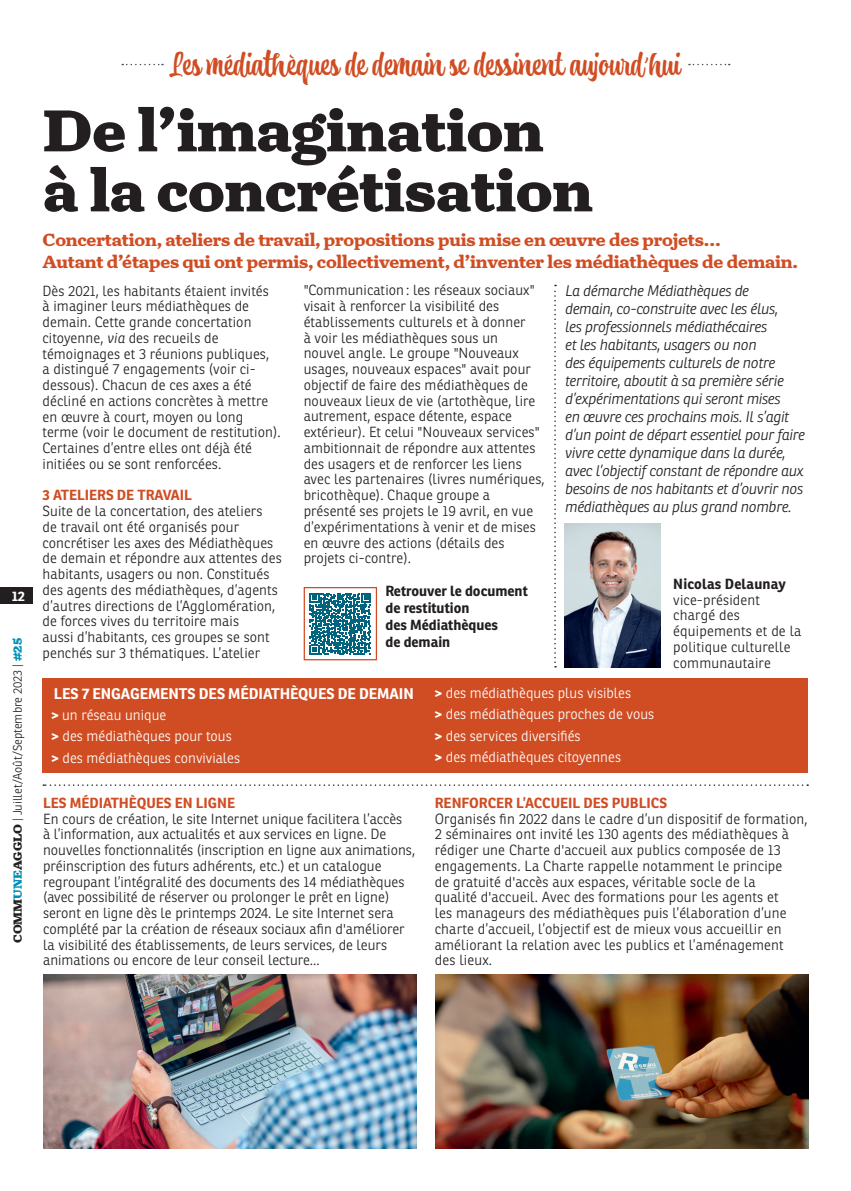
<style>
.page{position:relative;width:851px;height:1191px;background:#fff}
.page>*{position:absolute;margin:0;border:0;box-sizing:border-box;transform-origin:0 0}
.t1{font:900 60px/60px "Turnip";color:#231f20}
.t2{font:30.75px "Atocha";color:#d04d23}
.t3{font:700 18px/21.6px "Turnip";letter-spacing:-.01em;color:#d04d23}
.t4{font:italic 300 15px/18px "Ronnia";letter-spacing:-.02em;color:#231f20}
.t5{font:700 15px "Ronnia";letter-spacing:-.005em;color:#fff}
.t6{font:300 14.25px/15.8px "Ronnia";letter-spacing:.005em;color:#231f20}
.t7{font:300 14.25px/21.3px "Ronnia";color:#fff}
.t8{font:700 14.25px/17.1px "Ronnia";color:#231f20}
.t9{font:700 14.25px "Ronnia";color:#d04d23}
.t10{font:700 13.5px "Ronnia";color:#fff}
.t11{font:300 12px "Ronnia";color:#231f20}
.s1{font-family:"Turnip";font-weight:900}
.s2{font-family:"Turnip";font-weight:900;color:#0090b9}
.s3{font-style:italic}
.s4{font-weight:700}
</style>
<div class="page">
<svg style="left:122px;top:64px;width:41px;height:1px"></svg>
<svg style="left:689px;top:64px;width:40px;height:1px"></svg>
<img style="left:564px;top:523px;width:96px;height:144px">
<svg style="left:554px;top:285px;width:2px;height:382px"></svg>
<div style="left:43px;top:679px;width:765px;height:94px;background:#d04d23"></div>
<img style="left:43px;top:974px;width:373px;height:174px">
<img style="left:435px;top:974px;width:373px;height:174px">
<svg style="left:310px;top:593px;width:61px;height:61px"></svg>
<div style="left:303px;top:587px;width:74px;height:73px;border:1px solid #d04d23"></div>
<svg style="left:43px;top:784px;width:765px;height:2px"></svg>
<div style="left:0;top:587px;width:33px;height:17px;background:#231f20"></div>
<p class="t10" style="left:12px;top:587px;width:15px">12</p>
<p class="t11" style="left:10px;top:943px;width:307px;rotate:-90deg"><span class="s1">COMM</span><span class="s2">UNE</span><span class="s1">AGGLO</span> | Juillet/Août/Septembre 2023 | <span class="s2">#25</span></p>
<h2 class="t2" style="left:171px;top:43px;width:511px">Les médiathèques de demain se dessinent aujourd’hui</h2>
<h1 class="t1" style="left:43px;top:101px;width:551px">De l’imagination à la concrétisation</h1>
<p class="t3" style="left:43px;top:229px;width:757px">Concertation, ateliers de travail, propositions puis mise en œuvre des projets…<br>Autant d’étapes qui ont permis, collectivement, d’inventer les médiathèques de demain.</p>
<p class="t6" style="left:43px;top:282px;width:240px">Dès 2021, les habitants étaient invités<br>à imaginer leurs médiathèques de demain. Cette grande concertation citoyenne, <span class="s3">via</span> des recueils de témoignages et 3 réunions publiques,<br>a distingué 7 engagements (voir ci&shy;dessous). Chacun de ces axes a été décliné en actions concrètes à mettre en œuvre à court, moyen ou long terme (voir le document de restitution).<br>Certaines d’entre elles ont déjà été initiées ou se sont renforcées.</p>
<p class="t9" style="left:43px;top:486px;width:151px">3 ATELIERS DE TRAVAIL</p>
<p class="t6" style="left:43px;top:503px;width:241px">Suite de la concertation, des ateliers<br>de travail ont été organisés pour concrétiser les axes des Médiathèques de demain et répondre aux attentes des habitants, usagers ou non. Constitués des agents des médiathèques, d’agents d’autres directions de l’Agglomération, de forces vives du territoire mais<br>aussi d’habitants, ces groupes se sont penchés sur 3 thématiques. L’atelier</p>
<p class="t4" style="left:564px;top:282px;width:241px">La démarche Médiathèques de<br>demain, co-construite avec les élus,<br>les professionnels médiathécaires<br>et les habitants, usagers ou non<br>des équipements culturels de notre territoire, aboutit à sa première série d’expérimentations qui seront mises<br>en œuvre ces prochains mois. Il s’agit d’un point de départ essentiel pour faire vivre cette dynamique dans la durée, avec l’objectif constant de répondre aux besoins de nos habitants et d’ouvrir nos médiathèques au plus grand nombre.</p>
<p class="t6" style="left:303px;top:282px;width:242px">"Communication: les réseaux sociaux" visait à renforcer la visibilité des établissements culturels et à donner<br>à voir les médiathèques sous un<br>nouvel angle. Le groupe "Nouveaux usages, nouveaux espaces" avait pour objectif de faire des médiathèques de nouveaux lieux de vie (artothèque, lire autrement, espace détente, espace extérieur). Et celui "Nouveaux services" ambitionnait de répondre aux attentes des usagers et de renforcer les liens avec les partenaires (livres numériques, bricothèque). Chaque groupe a présenté ses projets le 19 avril, en vue d’expérimentations à venir et de mises en œuvre des actions (détails des projets ci-contre).</p>
<p class="t8" style="left:385px;top:582px;width:144px">Retrouver le document de restitution<br>des Médiathèques<br>de demain</p>
<p class="t8" style="left:673px;top:575px;width:114px">Nicolas Delaunay</p>
<p class="t6" style="left:673px;top:591px;width:130px">vice-président chargé des équipements et de la politique culturelle communautaire</p>
<p class="t5" style="left:54px;top:683px;width:361px">LES 7 ENGAGEMENTS DES MÉDIATHÈQUES DE DEMAIN</p>
<p class="t7" style="left:51px;top:704px;width:190px"><span class="s4">&gt;</span> un réseau unique<br><span class="s4">&gt;</span> des médiathèques pour tous <span class="s4">&gt;</span> des médiathèques conviviales</p>
<p class="t9" style="left:43px;top:793px;width:193px">LES MÉDIATHÈQUES EN LIGNE</p>
<p class="t6" style="left:43px;top:810px;width:373px">En cours de création, le site Internet unique facilitera l’accès<br>à l’information, aux actualités et aux services en ligne. De nouvelles fonctionnalités (inscription en ligne aux animations, préinscription des futurs adhérents, etc.) et un catalogue regroupant l’intégralité des documents des 14 médiathèques (avec possibilité de réserver ou prolonger le prêt en ligne) seront en ligne dès le printemps 2024. Le site Internet sera complété par la création de réseaux sociaux afin d'améliorer la visibilité des établissements, de leurs services, de leurs animations ou encore de leur conseil lecture...</p>
<p class="t7" style="left:434px;top:682px;width:221px"><span class="s4">&gt;</span> des médiathèques plus visibles<br><span class="s4">&gt;</span> des médiathèques proches de vous <span class="s4">&gt;</span> des services diversifiés<br><span class="s4">&gt;</span> des médiathèques citoyennes</p>
<p class="t9" style="left:434px;top:793px;width:234px">RENFORCER L’ACCUEIL DES PUBLICS</p>
<p class="t6" style="left:434px;top:810px;width:374px">Organisés fin 2022 dans le cadre d’un dispositif de formation, 2 séminaires ont invité les 130 agents des médiathèques à rédiger une Charte d'accueil aux publics composée de 13 engagements. La Charte rappelle notamment le principe<br>de gratuité d'accès aux espaces, véritable socle de la<br>qualité d'accueil. Avec des formations pour les agents et<br>les manageurs des médiathèques puis l’élaboration d’une charte d’accueil, l’objectif est de mieux vous accueillir en améliorant la relation avec les publics et l’aménagement des lieux.</p>
</div>
